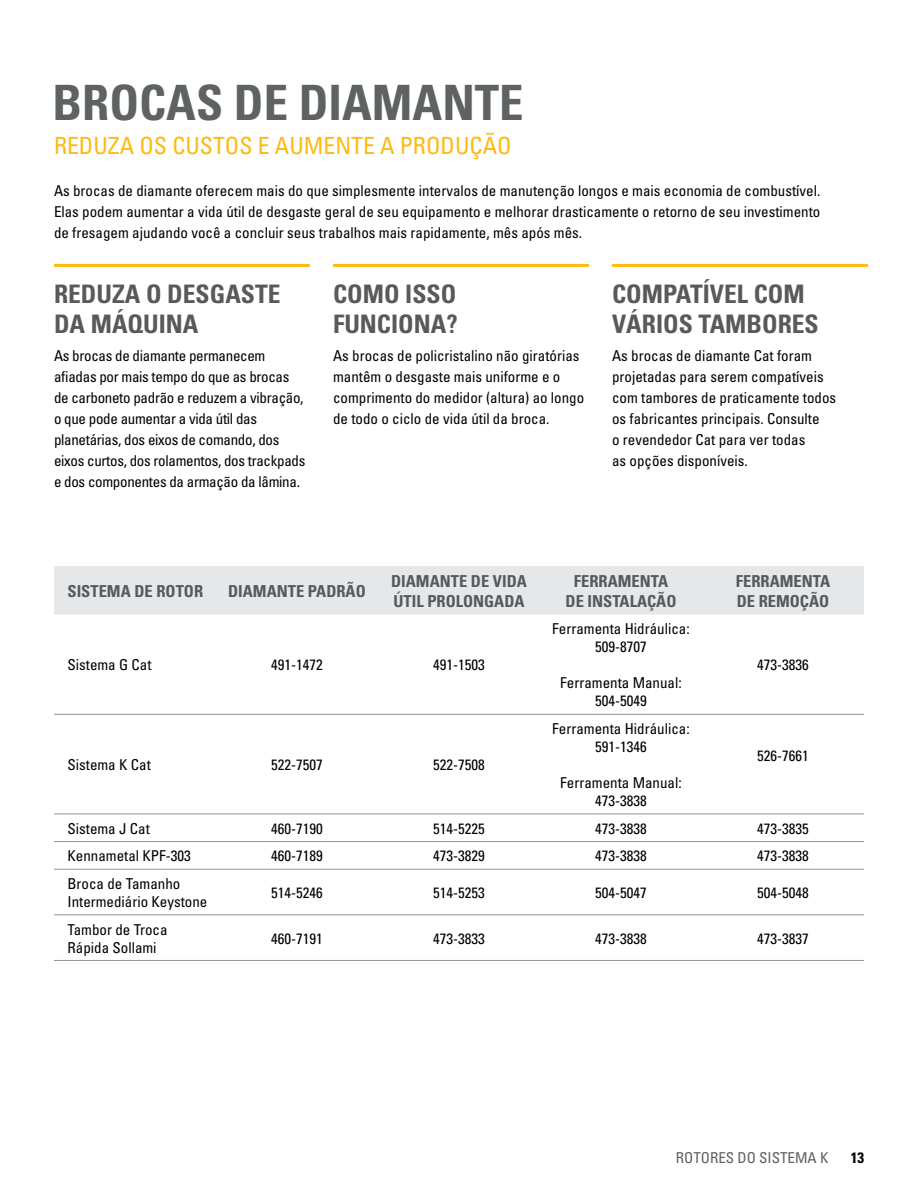
<style>
.page{position:relative;width:918px;height:1188px;background:#fff}
.page>*{position:absolute;margin:0;border:0;box-sizing:border-box;transform-origin:0 0}
.t1{font:700 condensed 48.75px "Univers";color:#5e6263}
.t2{font:700 condensed 25.5px/30.6px "Univers";color:#58595b}
.t3{font:condensed 23.7px "Univers";color:#fdba12}
.t4{font:700 condensed 16.5px/19.8px "Univers";color:#58595b}
.t5{font:condensed 15px/21px "Univers";color:#000;text-align:center}
.t6{font:condensed 15px/21px "Univers";letter-spacing:-.02em;color:#000}
.t7{font:condensed 15px "Univers";color:#5e6263}
.t8{font:700 condensed 15px "Univers";color:#000}
</style>
<div class="page">
<div style="left:54px;top:566px;width:810px;height:49px;background:#e6e7e8"></div>
<hr style="left:54px;top:714px;width:162px;height:1px;background:#939598">
<hr style="left:216px;top:714px;width:162px;height:1px;background:#939598">
<hr style="left:378px;top:714px;width:162px;height:1px;background:#939598">
<hr style="left:540px;top:714px;width:162px;height:1px;background:#939598">
<hr style="left:702px;top:714px;width:162px;height:1px;background:#939598">
<hr style="left:54px;top:814px;width:162px;height:1px;background:#939598">
<hr style="left:216px;top:814px;width:162px;height:1px;background:#939598">
<hr style="left:378px;top:814px;width:162px;height:1px;background:#939598">
<hr style="left:540px;top:814px;width:162px;height:1px;background:#939598">
<hr style="left:702px;top:814px;width:162px;height:1px;background:#939598">
<hr style="left:54px;top:841px;width:162px;height:1px;background:#939598">
<hr style="left:216px;top:841px;width:162px;height:1px;background:#939598">
<hr style="left:378px;top:841px;width:162px;height:1px;background:#939598">
<hr style="left:540px;top:841px;width:162px;height:1px;background:#939598">
<hr style="left:702px;top:841px;width:162px;height:1px;background:#939598">
<hr style="left:54px;top:869px;width:162px;height:1px;background:#939598">
<hr style="left:216px;top:869px;width:162px;height:1px;background:#939598">
<hr style="left:378px;top:869px;width:162px;height:1px;background:#939598">
<hr style="left:540px;top:869px;width:162px;height:1px;background:#939598">
<hr style="left:702px;top:869px;width:162px;height:1px;background:#939598">
<hr style="left:54px;top:914px;width:162px;height:1px;background:#939598">
<hr style="left:216px;top:914px;width:162px;height:1px;background:#939598">
<hr style="left:378px;top:914px;width:162px;height:1px;background:#939598">
<hr style="left:540px;top:914px;width:162px;height:1px;background:#939598">
<hr style="left:702px;top:914px;width:162px;height:1px;background:#939598">
<hr style="left:54px;top:960px;width:162px;height:1px;background:#939598">
<hr style="left:216px;top:960px;width:162px;height:1px;background:#939598">
<hr style="left:378px;top:960px;width:162px;height:1px;background:#939598">
<hr style="left:540px;top:960px;width:162px;height:1px;background:#939598">
<hr style="left:702px;top:960px;width:162px;height:1px;background:#939598">
<hr style="left:54px;top:264px;width:256px;height:3px;background:#fdba12">
<hr style="left:333px;top:264px;width:256px;height:3px;background:#fdba12">
<hr style="left:612px;top:264px;width:256px;height:3px;background:#fdba12">
<h1 class="t1" style="left:52px;top:72px;width:473px">BROCAS DE DIAMANTE</h1>
<h3 class="t3" style="left:54px;top:130px;width:459px">REDUZA OS CUSTOS E AUMENTE A PRODUÇÃO</h3>
<p class="t5" style="left:54px;top:180px;width:768px;text-align:justify">As brocas de diamante oferecem mais do que simplesmente intervalos de manutenção longos e mais economia de combustível.<br>Elas podem aumentar a vida útil de desgaste geral de seu equipamento e melhorar drasticamente o retorno de seu investimento de fresagem ajudando você a concluir seus trabalhos mais rapidamente, mês após mês.</p>
<h2 class="t2" style="left:54px;top:278px;width:228px">REDUZA O DESGASTE<br>DA MÁQUINA</h2>
<p class="t6" style="left:54px;top:345px;width:253px">As brocas de diamante permanecem afiadas por mais tempo do que as brocas de carboneto padrão e reduzem a vibração, o que pode aumentar a vida útil das planetárias, dos eixos de comando, dos eixos curtos, dos rolamentos, dos trackpads e dos componentes da armação da lâmina.</p>
<h2 class="t2" style="left:333px;top:278px;width:126px">COMO ISSO<br>FUNCIONA?</h2>
<p class="t5" style="left:333px;top:345px;width:253px;text-align:left">As brocas de policristalino não giratórias mantêm o desgaste mais uniforme e o comprimento do medidor (altura) ao longo de todo o ciclo de vida útil da broca.</p>
<h2 class="t2" style="left:612px;top:278px;width:208px">COMPATÍVEL COM<br>VÁRIOS TAMBORES</h2>
<p class="t5" style="left:612px;top:345px;width:226px;text-align:left">As brocas de diamante Cat foram projetadas para serem compatíveis com tambores de praticamente todos os fabricantes principais. Consulte<br>o revendedor Cat para ver todas<br>as opções disponíveis.</p>
<p class="t4" style="left:68px;top:581px;width:137px">SISTEMA DE ROTOR</p>
<p class="t4" style="left:228px;top:581px;width:139px">DIAMANTE PADRÃO</p>
<p class="t4" style="left:391px;top:571px;width:137px">DIAMANTE DE VIDA<br>ÚTIL PROLONGADA</p>
<p class="t4" style="left:566px;top:571px;width:112px;text-align:center">FERRAMENTA<br>DE INSTALAÇÃO</p>
<p class="t4" style="left:736px;top:571px;width:96px">FERRAMENTA<br>DE REMOÇÃO</p>
<p class="t5" style="left:68px;top:654px;width:86px">Sistema G Cat</p>
<p class="t5" style="left:271px;top:654px;width:53px">491-1472</p>
<p class="t5" style="left:433px;top:654px;width:53px">491-1503</p>
<p class="t5" style="left:68px;top:754px;width:85px">Sistema K Cat</p>
<p class="t5" style="left:271px;top:754px;width:53px">522-7507</p>
<p class="t5" style="left:433px;top:754px;width:53px">522-7508</p>
<p class="t5" style="left:552px;top:620px;width:139px;line-height:18px">Ferramenta Hidráulica:<br>509-8707</p>
<p class="t5" style="left:560px;top:674px;width:123px;line-height:18px">Ferramenta Manual:<br>504-5049</p>
<p class="t5" style="left:552px;top:720px;width:139px;line-height:18px">Ferramenta Hidráulica:<br>591-1346</p>
<p class="t5" style="left:560px;top:774px;width:123px;line-height:18px">Ferramenta Manual:<br>473-3838</p>
<p class="t5" style="left:757px;top:654px;width:53px">473-3836</p>
<p class="t5" style="left:757px;top:745px;width:53px">526-7661</p>
<p class="t5" style="left:68px;top:818px;width:84px">Sistema J Cat</p>
<p class="t5" style="left:271px;top:818px;width:53px">460-7190</p>
<p class="t5" style="left:433px;top:818px;width:53px">514-5225</p>
<p class="t5" style="left:595px;top:818px;width:53px">473-3838</p>
<p class="t5" style="left:757px;top:818px;width:53px">473-3835</p>
<p class="t5" style="left:68px;top:845px;width:125px">Kennametal KPF-303</p>
<p class="t5" style="left:271px;top:845px;width:53px">460-7189</p>
<p class="t5" style="left:433px;top:845px;width:53px">473-3829</p>
<p class="t5" style="left:595px;top:845px;width:53px">473-3838</p>
<p class="t5" style="left:757px;top:845px;width:53px">473-3838</p>
<p class="t5" style="left:68px;top:874px;width:141px;line-height:18px;text-align:left">Broca de Tamanho<br>Intermediário Keystone</p>
<p class="t5" style="left:271px;top:882px;width:53px">514-5246</p>
<p class="t5" style="left:433px;top:882px;width:53px">514-5253</p>
<p class="t5" style="left:595px;top:882px;width:53px">504-5047</p>
<p class="t5" style="left:757px;top:882px;width:53px">504-5048</p>
<p class="t5" style="left:68px;top:920px;width:102px;line-height:18px;text-align:left">Tambor de Troca<br>Rápida Sollami</p>
<p class="t5" style="left:271px;top:928px;width:53px">460-7191</p>
<p class="t5" style="left:433px;top:928px;width:53px">473-3833</p>
<p class="t5" style="left:595px;top:928px;width:53px">473-3838</p>
<p class="t5" style="left:757px;top:928px;width:53px">473-3837</p>
<p class="t7" style="left:676px;top:1148px;width:154px">ROTORES DO SISTEMA K</p>
<p class="t8" style="left:851px;top:1148px;width:15px">13</p>
</div>
